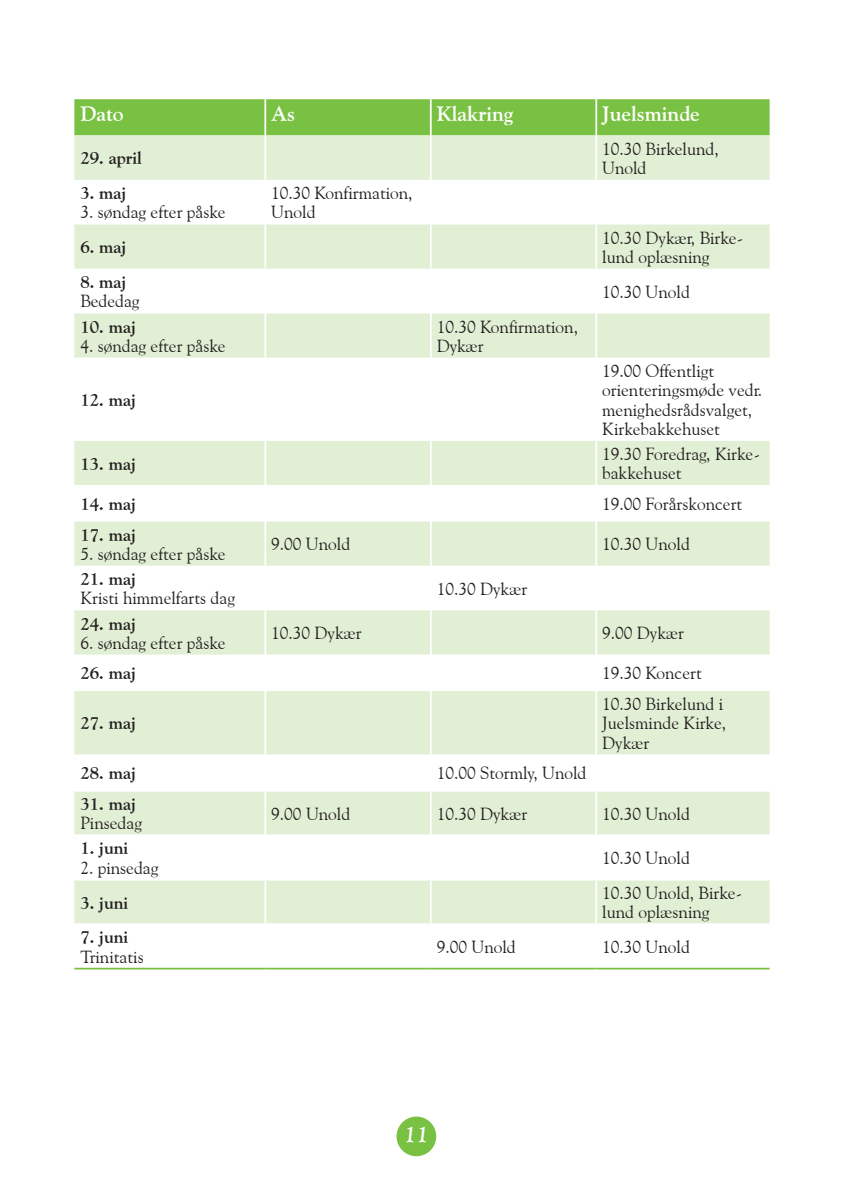
<style>
.page{position:relative;width:844px;height:1191px;background:#fff}
.page>*{position:absolute;margin:0;border:0;box-sizing:border-box;transform-origin:0 0}
.t1{font:italic 700 22.75px "Goudy Old Style BT";color:#fff}
.t2{font:700 21px "Goudy Old Style BT";color:#fff}
.t3{font:17.5px/19.2px "Goudy Old Style BT";color:#231f20}
.t4{font:700 17.5px "Goudy Old Style BT";color:#231f20}
</style>
<div class="page">
<div style="left:396px;top:1116px;width:40px;height:40px;background:#79c142;border-radius:50%"></div>
<div style="left:74px;top:99px;width:695px;height:36px;background:#79c142"></div>
<div style="left:74px;top:135px;width:695px;height:45px;background:#e1efd4"></div>
<svg style="left:74px;top:224px;width:695px;height:699px;fill:#e1efd4"></svg>
<hr style="left:264px;top:485px;width:2px;height:36px;background:#fff">
<hr style="left:430px;top:485px;width:1px;height:36px;background:#fff">
<hr style="left:595px;top:485px;width:2px;height:36px;background:#fff">
<hr style="left:264px;top:521px;width:2px;height:45px;background:#fff">
<hr style="left:430px;top:521px;width:1px;height:45px;background:#fff">
<hr style="left:595px;top:521px;width:2px;height:45px;background:#fff">
<hr style="left:264px;top:566px;width:2px;height:44px;background:#fff">
<hr style="left:430px;top:566px;width:1px;height:44px;background:#fff">
<hr style="left:595px;top:566px;width:2px;height:44px;background:#fff">
<hr style="left:264px;top:610px;width:2px;height:44px;background:#fff">
<hr style="left:430px;top:610px;width:1px;height:44px;background:#fff">
<hr style="left:595px;top:610px;width:2px;height:44px;background:#fff">
<hr style="left:264px;top:654px;width:2px;height:37px;background:#fff">
<hr style="left:430px;top:654px;width:1px;height:37px;background:#fff">
<hr style="left:595px;top:654px;width:2px;height:37px;background:#fff">
<hr style="left:264px;top:691px;width:2px;height:63px;background:#fff">
<hr style="left:430px;top:691px;width:1px;height:63px;background:#fff">
<hr style="left:595px;top:691px;width:2px;height:63px;background:#fff">
<hr style="left:264px;top:99px;width:2px;height:36px;background:#fff">
<hr style="left:430px;top:99px;width:1px;height:36px;background:#fff">
<hr style="left:595px;top:99px;width:2px;height:36px;background:#fff">
<hr style="left:264px;top:135px;width:2px;height:45px;background:#fff">
<hr style="left:430px;top:135px;width:1px;height:45px;background:#fff">
<hr style="left:595px;top:135px;width:2px;height:45px;background:#fff">
<hr style="left:264px;top:224px;width:2px;height:45px;background:#fff">
<hr style="left:430px;top:224px;width:1px;height:45px;background:#fff">
<hr style="left:595px;top:224px;width:2px;height:45px;background:#fff">
<hr style="left:264px;top:269px;width:2px;height:44px;background:#fff">
<hr style="left:430px;top:269px;width:1px;height:44px;background:#fff">
<hr style="left:595px;top:269px;width:2px;height:44px;background:#fff">
<hr style="left:264px;top:313px;width:2px;height:45px;background:#fff">
<hr style="left:430px;top:313px;width:1px;height:45px;background:#fff">
<hr style="left:595px;top:313px;width:2px;height:45px;background:#fff">
<hr style="left:264px;top:358px;width:2px;height:83px;background:#fff">
<hr style="left:430px;top:358px;width:1px;height:83px;background:#fff">
<hr style="left:595px;top:358px;width:2px;height:83px;background:#fff">
<hr style="left:264px;top:441px;width:2px;height:44px;background:#fff">
<hr style="left:430px;top:441px;width:1px;height:44px;background:#fff">
<hr style="left:595px;top:441px;width:2px;height:44px;background:#fff">
<hr style="left:264px;top:754px;width:2px;height:36px;background:#fff">
<hr style="left:430px;top:754px;width:1px;height:36px;background:#fff">
<hr style="left:595px;top:754px;width:2px;height:36px;background:#fff">
<hr style="left:264px;top:791px;width:2px;height:43px;background:#fff">
<hr style="left:430px;top:791px;width:1px;height:43px;background:#fff">
<hr style="left:595px;top:791px;width:2px;height:43px;background:#fff">
<hr style="left:264px;top:836px;width:2px;height:42px;background:#fff">
<hr style="left:430px;top:836px;width:1px;height:42px;background:#fff">
<hr style="left:595px;top:836px;width:2px;height:42px;background:#fff">
<hr style="left:264px;top:880px;width:2px;height:43px;background:#fff">
<hr style="left:430px;top:880px;width:1px;height:43px;background:#fff">
<hr style="left:595px;top:880px;width:2px;height:43px;background:#fff">
<hr style="left:74px;top:790px;width:191px;height:1px;background:#fff">
<hr style="left:265px;top:790px;width:165px;height:1px;background:#fff">
<hr style="left:430px;top:790px;width:166px;height:1px;background:#fff">
<hr style="left:596px;top:790px;width:173px;height:1px;background:#fff">
<hr style="left:74px;top:834px;width:191px;height:2px;background:#fff">
<hr style="left:265px;top:834px;width:165px;height:2px;background:#fff">
<hr style="left:430px;top:834px;width:166px;height:2px;background:#fff">
<hr style="left:596px;top:834px;width:173px;height:2px;background:#fff">
<hr style="left:74px;top:878px;width:191px;height:2px;background:#fff">
<hr style="left:265px;top:878px;width:165px;height:2px;background:#fff">
<hr style="left:430px;top:878px;width:166px;height:2px;background:#fff">
<hr style="left:596px;top:878px;width:173px;height:2px;background:#fff">
<hr style="left:74px;top:967px;width:191px;height:2px;background:#79c142">
<hr style="left:265px;top:967px;width:165px;height:2px;background:#79c142">
<hr style="left:430px;top:967px;width:166px;height:2px;background:#79c142">
<hr style="left:596px;top:967px;width:173px;height:2px;background:#79c142">
<p class="t2" style="left:80px;top:101px;width:45px">Dato</p>
<p class="t2" style="left:271px;top:101px;width:25px">As</p>
<p class="t2" style="left:436px;top:101px;width:78px">Klakring</p>
<p class="t2" style="left:602px;top:101px;width:99px">Juelsminde</p>
<p class="t4" style="left:80px;top:147px;width:63px">29. april</p>
<p class="t3" style="left:602px;top:139px;width:118px">10.30 Birkelund,<br>Unold</p>
<p class="t4" style="left:80px;top:182px;width:47px">3. maj</p>
<p class="t3" style="left:80px;top:202px;width:147px">3. søndag efter påske</p>
<p class="t3" style="left:271px;top:183px;width:143px">10.30 Konfirmation,<br>Unold</p>
<p class="t4" style="left:80px;top:236px;width:47px">6. maj</p>
<p class="t3" style="left:602px;top:228px;width:142px">10.30 Dykær, Birke&shy;lund oplæsning</p>
<p class="t4" style="left:80px;top:271px;width:47px">8. maj</p>
<p class="t3" style="left:80px;top:291px;width:61px">Bededag</p>
<p class="t3" style="left:602px;top:282px;width:89px">10.30 Unold</p>
<p class="t4" style="left:80px;top:316px;width:57px">10. maj</p>
<p class="t3" style="left:80px;top:336px;width:147px">4. søndag efter påske</p>
<p class="t4" style="left:80px;top:389px;width:57px">12. maj</p>
<p class="t3" style="left:436px;top:316px;width:143px">10.30 Konfirmation,<br>Dykær</p>
<p class="t3" style="left:602px;top:361px;width:161px">19.00 Offentligt orienteringsmøde vedr. menighedsrådsvalget,<br>Kirkebakkehuset</p>
<p class="t4" style="left:80px;top:453px;width:57px">13. maj</p>
<p class="t3" style="left:602px;top:444px;width:159px">19.30 Foredrag, Kirke&shy;bakkehuset</p>
<p class="t4" style="left:80px;top:493px;width:57px">14. maj</p>
<p class="t3" style="left:602px;top:494px;width:142px">19.00 Forårskoncert</p>
<p class="t4" style="left:80px;top:524px;width:57px">17. maj</p>
<p class="t3" style="left:80px;top:544px;width:147px">5. søndag efter påske</p>
<p class="t3" style="left:271px;top:534px;width:80px">9.00 Unold</p>
<p class="t3" style="left:602px;top:534px;width:89px">10.30 Unold</p>
<p class="t4" style="left:80px;top:568px;width:57px">21. maj</p>
<p class="t3" style="left:80px;top:588px;width:156px">Kristi himmelfarts dag</p>
<p class="t4" style="left:80px;top:612px;width:57px">24. maj</p>
<p class="t3" style="left:80px;top:633px;width:147px">6. søndag efter påske</p>
<p class="t3" style="left:436px;top:578px;width:92px">10.30 Dykær</p>
<p class="t3" style="left:271px;top:623px;width:92px">10.30 Dykær</p>
<p class="t3" style="left:602px;top:623px;width:83px">9.00 Dykær</p>
<p class="t4" style="left:80px;top:662px;width:57px">26. maj</p>
<p class="t3" style="left:602px;top:663px;width:101px">19.30 Koncert</p>
<p class="t4" style="left:80px;top:712px;width:57px">27. maj</p>
<p class="t3" style="left:602px;top:694px;width:125px">10.30 Birkelund i<br>Juelsminde Kirke,<br>Dykær</p>
<p class="t4" style="left:80px;top:762px;width:57px">28. maj</p>
<p class="t3" style="left:436px;top:763px;width:151px">10.00 Stormly, Unold</p>
<p class="t4" style="left:80px;top:793px;width:57px">31. maj</p>
<p class="t3" style="left:80px;top:813px;width:63px">Pinsedag</p>
<p class="t3" style="left:271px;top:803px;width:80px">9.00 Unold</p>
<p class="t3" style="left:436px;top:803px;width:92px">10.30 Dykær</p>
<p class="t3" style="left:602px;top:803px;width:89px">10.30 Unold</p>
<p class="t4" style="left:80px;top:837px;width:50px">1. juni</p>
<p class="t3" style="left:80px;top:857px;width:80px">2. pinsedag</p>
<p class="t3" style="left:602px;top:848px;width:89px">10.30 Unold</p>
<p class="t4" style="left:80px;top:891px;width:50px">3. juni</p>
<p class="t3" style="left:602px;top:883px;width:141px">10.30 Unold, Birke&shy;lund oplæsning</p>
<p class="t4" style="left:80px;top:926px;width:50px">7. juni</p>
<p class="t3" style="left:80px;top:946px;width:65px">Trinitatis</p>
<p class="t3" style="left:436px;top:937px;width:80px">9.00 Unold</p>
<p class="t3" style="left:602px;top:937px;width:89px">10.30 Unold</p>
<h1 class="t1" style="left:404px;top:1120px;width:26px">11</h1>
</div>
